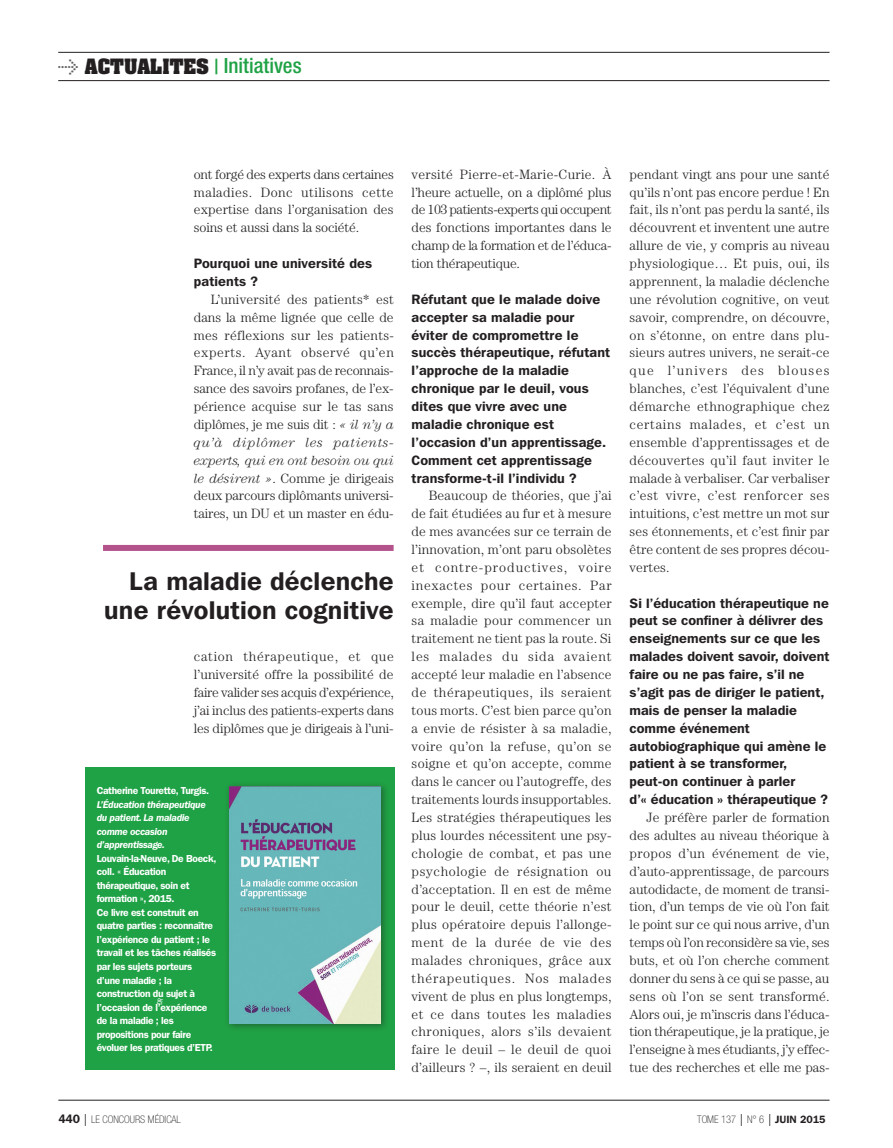
<style>
.page{position:relative;width:893px;height:1148px;background:#fff}
.page>*{position:absolute;margin:0;border:0;box-sizing:border-box;transform-origin:0 0}
.Accroche{font:600 25.5px/28.5px "Franklin Gothic IT Cby BT";letter-spacing:.01em;color:#231f20;text-align:right}
.t1{font:500 condensed 21px "Helvetica Neue";color:#1fa245}
.texte{font:300 13.5px/17.9px "Century";letter-spacing:-.01em;color:#231f20;text-align:justify}
.Question{font:600 13.5px/17.9px "Franklin Gothic IT Cby BT";letter-spacing:.01em;color:#231f20}
.t2{font:100 condensed 10.5px "Helvetica Neue";color:#231f20}
.Aplat_vert_texte{font:600 10.2px/13.5px "Franklin Gothic";letter-spacing:-.035em;color:#fff}
.s1{font-family:"Aachen";font-weight:700;font-stretch:normal;font-size:18px;color:#231f20}
.s2{font-style:italic}
.s3{font-family:"Franklin Gothic IT Cby BT";font-weight:600;font-stretch:normal;font-size:12px}
.s4{font-family:"Franklin Gothic";font-weight:400;font-size:12px}
.s5{font-family:"Franklin Gothic IT Cby BT";font-weight:600;font-stretch:normal}
</style>
<div class="page">
<hr style="left:58px;top:80px;width:771px;height:1px;background:#231f20">
<hr style="left:58px;top:52px;width:771px;height:1px;background:#231f20">
<hr style="left:58px;top:1099px;width:771px;height:1px;background:#231f20">
<div style="left:85px;top:767px;width:309px;height:302px;background:#1fa245"></div>
<div style="left:224px;top:781px;width:165px;height:250px;background:#231f20;opacity:.45"></div>
<img style="left:229px;top:786px;width:151px;height:237px">
<div style="left:103px;top:545px;width:290px;height:6px;background:#b4538b"></div>
<h2 class="t1" style="left:85px;top:53px;width:218px"><span class="s1">ACTUALITES</span> | Initiatives</h2>
<p class="texte" style="left:194px;top:165px;width:201px">ont forgé des experts dans certaines maladies. Donc utilisons cette expertise dans l’organisation des soins et aussi dans la société.</p>
<p class="Question" style="left:194px;top:254px;width:180px">Pourquoi une université des patients ?</p>
<p class="texte" style="left:194px;top:290px;width:201px;text-indent:17px">L’université des patients* est dans la même lignée que celle de mes réflexions sur les patients&shy;experts. Ayant observé qu’en France, il n’y avait pas de reconnais&shy;sance des savoirs profanes, de l’ex&shy;périence acquise sur le tas sans diplômes, je me suis dit : <span class="s2">« il n’y a qu’à diplômer les patients&shy;experts, qui en ont besoin ou qui le désirent »</span>. Comme je dirigeais deux parcours diplômants universi&shy;taires, un DU et un master en édu-</p>
<p class="Accroche" style="left:104px;top:566px;width:291px">La maladie déclenche une révolution cognitive</p>
<p class="texte" style="left:194px;top:647px;width:201px">cation thérapeutique, et que l’université offre la possibilité de faire valider ses acquis d’expérience, j’ai inclus des patients-experts dans les diplômes que je dirigeais à l’uni-</p>
<p class="Aplat_vert_texte" style="left:97px;top:784px;width:121px">Catherine Tourette, Turgis.<br><span class="s2">L’Éducation thérapeutique du patient. La maladie comme occasion d’apprentissage.<br></span>Louvain-la-Neuve, De Boeck, coll. « Éducation thérapeutique, soin et formation », 2015.</p>
<p class="Aplat_vert_texte" style="left:97px;top:905px;width:121px">Ce livre est construit en quatre parties : reconnaître l’expérience du patient ; le travail et les tâches réalisés par les sujets porteurs d’une maladie ; la construction du sujet à l’occasion de l’expérience de la maladie ; les propositions pour faire évoluer les pratiques d’ETP.</p>
<p class="texte" style="left:411px;top:165px;width:201px">versité Pierre-et-Marie-Curie. À l’heure actuelle, on a diplômé plus de 103 patients-experts qui occupent des fonctions importantes dans le champ de la formation et de l’éduca&shy;tion thérapeutique.</p>
<p class="Question" style="left:411px;top:290px;width:200px">Réfutant que le malade doive accepter sa maladie pour éviter de compromettre le succès thérapeutique, réfutant l’approche de la maladie chronique par le deuil, vous dites que vivre avec une maladie chronique est l’occasion d’un apprentissage.<br>Comment cet apprentissage transforme-t-il l’individu ?</p>
<p class="texte" style="left:411px;top:486px;width:201px;text-indent:17px">Beaucoup de théories, que j’ai de fait étudiées au fur et à mesure de mes avancées sur ce terrain de l’innovation, m’ont paru obsolètes et contre-productives, voire inexactes pour certaines. Par exemple, dire qu’il faut accepter sa maladie pour commencer un traitement ne tient pas la route. Si les malades du sida avaient accepté leur maladie en l’absence de thérapeutiques, ils seraient tous morts. C’est bien parce qu’on a envie de résister à sa maladie, voire qu’on la refuse, qu’on se soigne et qu’on accepte, comme dans le cancer ou l’autogreffe, des traitements lourds insupportables.<br>Les stratégies thérapeutiques les plus lourdes nécessitent une psy&shy;chologie de combat, et pas une psychologie de résignation ou d’acceptation. Il en est de même pour le deuil, cette théorie n’est plus opératoire depuis l’allonge&shy;ment de la durée de vie des malades chroniques, grâce aux thérapeutiques. Nos malades vivent de plus en plus longtemps, et ce dans toutes les maladies chroniques, alors s’ils devaient faire le deuil – le deuil de quoi d’ailleurs ? –, ils seraient en deuil</p>
<p class="texte" style="left:629px;top:165px;width:201px">pendant vingt ans pour une santé qu’ils n’ont pas encore perdue ! En fait, ils n’ont pas perdu la santé, ils découvrent et inventent une autre allure de vie, y compris au niveau physiologique… Et puis, oui, ils apprennent, la maladie déclenche une révolution cognitive, on veut savoir, comprendre, on découvre, on s’étonne, on entre dans plu&shy;sieurs autres univers, ne serait-ce que l’univers des blouses blanches, c’est l’équivalent d’une démarche ethnographique chez certains malades, et c’est un ensemble d’apprentissages et de découvertes qu’il faut inviter le malade à verbaliser. Car verbaliser c’est vivre, c’est renforcer ses intuitions, c’est mettre un mot sur ses étonnements, et c’est finir par être content de ses propres décou&shy;vertes.</p>
<p class="Question" style="left:629px;top:593px;width:201px">Si l’éducation thérapeutique ne peut se confiner à délivrer des enseignements sur ce que les malades doivent savoir, doivent faire ou ne pas faire, s’il ne s’agit pas de diriger le patient, mais de penser la maladie comme événement autobiographique qui amène le patient à se transformer, peut-on continuer à parler<br>d’« éducation » thérapeutique ?</p>
<p class="texte" style="left:629px;top:808px;width:201px;text-indent:17px">Je préfère parler de formation des adultes au niveau théorique à propos d’un événement de vie, d’auto-apprentissage, de parcours autodidacte, de moment de transi&shy;tion, d’un temps de vie où l’on fait le point sur ce qui nous arrive, d’un temps où l’on reconsidère sa vie, ses buts, et où l’on cherche comment donner du sens à ce qui se passe, au sens où l’on se sent transformé.<br>Alors oui, je m’inscris dans l’éduca&shy;tion thérapeutique, je la pratique, je l’enseigne à mes étudiants, j’y effec&shy;tue des recherches et elle me pas-</p>
<p class="t2" style="left:58px;top:1113px;width:124px"><span class="s3">440</span> <span class="s4">|</span> LE CONCOURS MÉDICAL</p>
<p class="t2" style="left:697px;top:1113px;width:130px">TOME 137 <span class="s4">|</span> N° 6 <span class="s4">|</span> <span class="s5">JUIN 2015</span></p>
</div>
